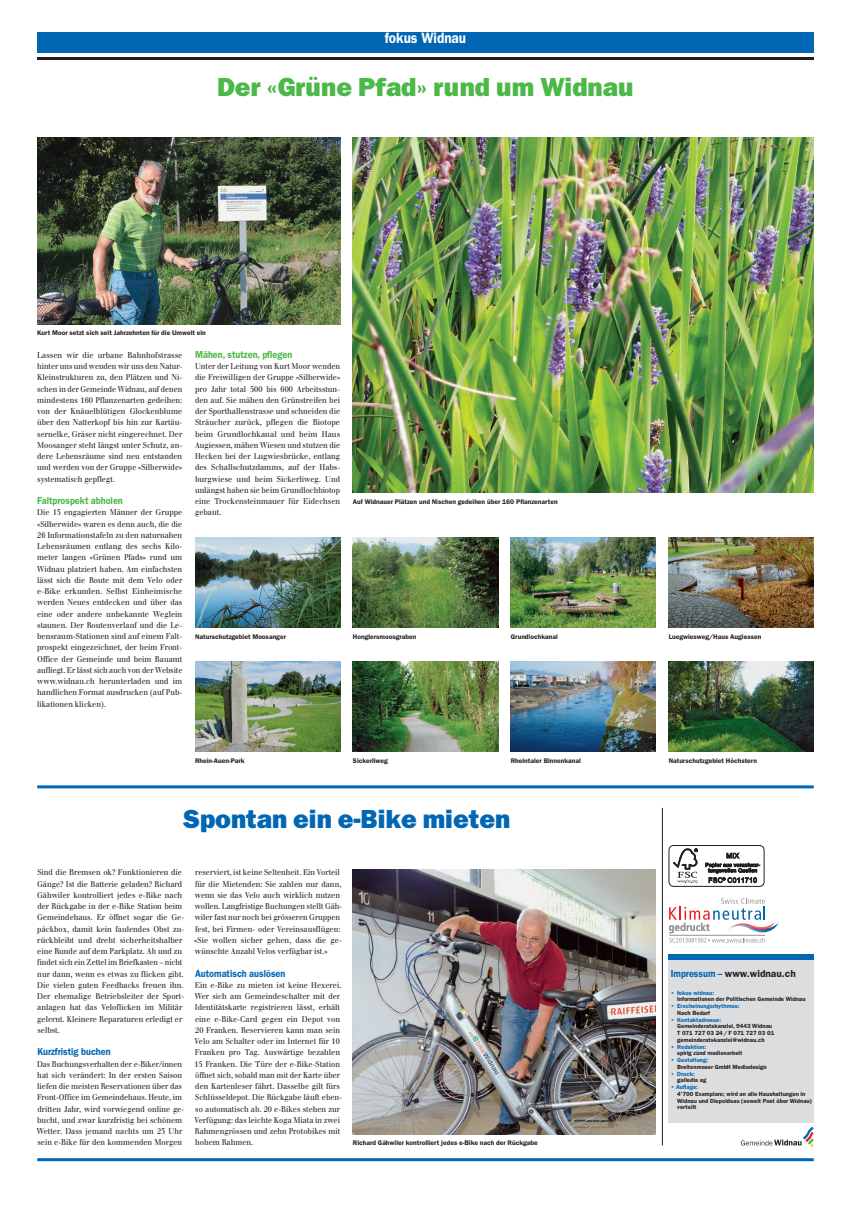
<style>
.page{position:relative;width:851px;height:1212px;background:#fff}
.page>*{position:absolute;margin:0;border:0;box-sizing:border-box;transform-origin:0 0}
.t1{font:800 26.25px "Franklin Gothic";color:#4cb848}
.t2{font:800 26.25px "Franklin Gothic";color:#0166b3}
.t3{font:600 15px "Franklin Gothic";color:#fff;scale:.9 1}
.t4{font:700 condensed 10.95px "Frutiger";letter-spacing:.005em;color:#939598}
.t5{font:600 10.12px "Franklin Gothic";color:#4cb848;scale:.9 1}
.t6{font:600 10.12px "Franklin Gothic";color:#0166b3;scale:.9 1}
.t7{font:600 10.12px "Franklin Gothic";color:#231f20}
.t8{font:8.25px/11.2px "Walbaum";color:#231f20;scale:.9 1}
.t9{font:8.25px/11.2px "Walbaum";color:#231f20;text-align:justify;scale:.91 1}
.t10{font:8.25px/11.2px "Walbaum";color:#231f20;scale:.89 1}
.t11{font:600 6.75px "Franklin Gothic";color:#231f20}
.t12{font:600 6px/6.8px "Franklin Gothic";color:#231f20}
.t13{font:600 6px "Franklin Gothic";color:#0166b3}
.s1{color:#0166b3}
</style>
<div class="page">
<div style="left:37px;top:32px;width:776px;height:20px;background:#0166b3"></div>
<hr style="left:37px;top:57px;width:776px;height:3px;background:#231f20">
<hr style="left:37px;top:1158px;width:776px;height:3px;background:#0166b3">
<svg style="left:740px;top:1127px;width:73px;height:20px"></svg>
<div style="left:668px;top:959px;width:145px;height:164px;background:#dcdddf"></div>
<div style="left:668px;top:954px;width:145px;height:5px;background:#0166b3"></div>
<div style="left:668px;top:845px;width:96px;height:42px;border:1px solid #231f20;border-radius:5px"></div>
<svg style="left:673px;top:848px;width:24px;height:35px"></svg>
<svg style="left:705px;top:852px;width:54px;height:31px"></svg>
<svg style="left:669px;top:898px;width:109px;height:45px"></svg>
<hr style="left:662px;top:808px;width:1px;height:337px;background:#231f20">
<hr style="left:37px;top:785px;width:776px;height:3px;background:#0166b3">
<img style="left:353px;top:870px;width:302px;height:264px">
<img style="left:37px;top:138px;width:303px;height:186px">
<img style="left:195px;top:538px;width:145px;height:90px">
<img style="left:353px;top:138px;width:460px;height:355px">
<img style="left:195px;top:662px;width:145px;height:90px">
<img style="left:353px;top:538px;width:145px;height:90px">
<img style="left:353px;top:662px;width:145px;height:90px">
<img style="left:510px;top:538px;width:145px;height:90px">
<img style="left:510px;top:662px;width:145px;height:90px">
<img style="left:668px;top:538px;width:145px;height:90px">
<img style="left:668px;top:662px;width:145px;height:90px">
<h2 class="t3" style="left:384px;top:29px;width:92px">fokus Widnau</h2>
<h1 class="t1" style="left:217px;top:72px;width:418px">Der «Grüne Pfad» rund um Widnau</h1>
<p class="t11" style="left:37px;top:329px;width:170px">Kurt Moor setzt sich seit Jahrzehnten für die Umwelt ein</p>
<p class="t9" style="left:37px;top:349px;width:161px">Lassen wir die urbane Bahnhofstrasse hinter uns und wenden wir uns den Natur-Kleinstrukturen zu, den Plätzen und Ni&shy;schen in der Gemeinde Widnau, auf denen mindestens 160 Pflanzenarten gedeihen: von der Knäuelblütigen Glockenblume über den Natterkopf bis hin zur Kartäu&shy;sernelke, Gräser nicht eingerechnet. Der Moosanger steht längst unter Schutz, an&shy;dere Lebensräume sind neu entstanden und werden von der Gruppe «Silberwide» systematisch gepflegt.</p>
<p class="t5" style="left:37px;top:495px;width:97px">Faltprospekt abholen</p>
<p class="t8" style="left:37px;top:507px;width:163px;text-align:justify">Die 13 engagierten Männer der Gruppe «Silberwide» waren es denn auch, die die 26 Informationstafeln zu den naturnahen Lebensräumen entlang des sechs Kilo&shy;meter langen «Grünen Pfads» rund um Widnau platziert haben. Am einfachsten lässt sich die Route mit dem Velo oder e-Bike erkunden. Selbst Einheimische werden Neues entdecken und über das eine oder andere unbekannte Weglein staunen. Der Routenverlauf und die Le&shy;bensraum-Stationen sind auf einem Falt&shy;prospekt eingezeichnet, der beim Front-Office der Gemeinde und beim Bauamt aufliegt. Er lässt sich auch von der Website www.widnau.ch herunterladen und im handlichen Format ausdrucken (auf Pub&shy;likationen klicken).</p>
<p class="t5" style="left:195px;top:348px;width:109px">Mähen, stutzen, pflegen</p>
<p class="t8" style="left:195px;top:361px;width:163px;text-align:justify">Unter der Leitung von Kurt Moor wenden die Freiwilligen der Gruppe «Silberwide» pro Jahr total 500 bis 600 Arbeitsstun&shy;den auf. Sie mähen den Grünstreifen bei der Sporthallenstrasse und schneiden die Sträucher zurück, pflegen die Biotope beim Grundlochkanal und beim Haus Augiessen, mähen Wiesen und stutzen die Hecken bei der Lugwiesbrücke, entlang des Schallschutzdamms, auf der Habs&shy;burgwiese und beim Sickerliweg. Und unlängst haben sie beim Grundlochbiotop eine Trockensteinmauer für Eidechsen gebaut.</p>
<p class="t11" style="left:195px;top:633px;width:92px">Naturschutzgebiet Moosanger</p>
<p class="t11" style="left:353px;top:498px;width:206px">Auf Widnauer Plätzen und Nischen gedeihen über 160 Pflanzenarten</p>
<p class="t11" style="left:353px;top:633px;width:65px">Honglersmoosgraben</p>
<p class="t11" style="left:510px;top:633px;width:48px">Grundlochkanal</p>
<p class="t11" style="left:195px;top:756px;width:51px">Rhein-Auen-Park</p>
<p class="t11" style="left:353px;top:756px;width:36px">Sickerliweg</p>
<p class="t11" style="left:510px;top:756px;width:72px">Rheintaler Binnenkanal</p>
<h1 class="t2" style="left:183px;top:803px;width:329px">Spontan ein e-Bike mieten</h1>
<p class="t8" style="left:37px;top:867px;width:165px">Sind die Bremsen ok? Funktionieren die Gänge? Ist die Batterie geladen? Richard Gähwiler kontrolliert jedes e-Bike nach der Rückgabe in der e-Bike Station beim Gemeindehaus. Er öffnet sogar die Ge&shy;päckbox, damit kein faulendes Obst zu&shy;rückbleibt und dreht sicherheitshalber eine Runde auf dem Parkplatz. Ab und zu findet sich ein Zettel im Briefkasten – nicht nur dann, wenn es etwas zu flicken gibt.<br>Die vielen guten Feedbacks freuen ihn.<br>Der ehemalige Betriebsleiter der Sport&shy;anlagen hat das Veloflicken im Militär gelernt. Kleinere Reparaturen erledigt er selbst.</p>
<p class="t6" style="left:37px;top:1046px;width:83px">Kurzfristig buchen</p>
<p class="t10" style="left:37px;top:1058px;width:167px">Das Buchungsverhalten der e-Biker/innen hat sich verändert: In der ersten Saison liefen die meisten Reservationen über das Front-Office im Gemeindehaus. Heute, im dritten Jahr, wird vorwiegend online ge&shy;bucht, und zwar kurzfristig bei schönem Wetter. Dass jemand nachts um 23 Uhr sein e-Bike für den kommenden Morgen</p>
<p class="t8" style="left:194px;top:867px;width:166px">reserviert, ist keine Seltenheit. Ein Vorteil für die Mietenden: Sie zahlen nur dann, wenn sie das Velo auch wirklich nutzen wollen. Langfristige Buchungen stellt Gäh&shy;wiler fast nur noch bei grösseren Gruppen fest, bei Firmen- oder Vereinsausflügen: «Sie wollen sicher gehen, dass die ge&shy;wünschte Anzahl Velos verfügbar ist.»</p>
<p class="t6" style="left:195px;top:967px;width:102px">Automatisch auslösen</p>
<p class="t8" style="left:194px;top:979px;width:166px">Ein e-Bike zu mieten ist keine Hexerei.<br>Wer sich am Gemeindeschalter mit der Identitätskarte registrieren lässt, erhält eine e-Bike-Card gegen ein Depot von 20 Franken. Reservieren kann man sein Velo am Schalter oder im Internet für 10<br>Franken pro Tag. Auswärtige bezahlen 15 Franken. Die Türe der e-Bike-Station öffnet sich, sobald man mit der Karte über den Kartenleser fährt. Dasselbe gilt fürs Schlüsseldepot. Die Rückgabe läuft eben&shy;so automatisch ab. 20 e-Bikes stehen zur Verfügung: das leichte Koga Miata in zwei Rahmengrössen und zehn Protobikes mit hohem Rahmen.</p>
<p class="t11" style="left:353px;top:1139px;width:186px">Richard Gähwiler kontrolliert jedes e-Bike nach der Rückgabe</p>
<p class="t11" style="left:668px;top:633px;width:94px">Luegwiesweg/Haus Augiessen</p>
<p class="t11" style="left:668px;top:756px;width:90px">Naturschutzgebiet Höchstern</p>
<h3 class="t4" style="left:668px;top:921px;width:43px">gedruckt</h3>
<p class="t7" style="left:670px;top:967px;width:127px"><span class="s1">Impressum –</span> www.widnau.ch</p>
<p class="t13" style="left:670px;top:989px;width:45px">• fokus widnau:</p>
<p class="t12" style="left:677px;top:996px;width:130px">Informationen der Politischen Gemeinde Widnau</p>
<p class="t13" style="left:670px;top:1002px;width:70px">• Erscheinungsrhythmus:</p>
<p class="t12" style="left:677px;top:1009px;width:34px">Nach Bedarf</p>
<p class="t13" style="left:670px;top:1016px;width:52px">• Kontaktadresse:</p>
<p class="t12" style="left:677px;top:1023px;width:99px">Gemeinderatskanzlei, 9443 Widnau<br>T 071 727 03 24 / F 071 727 03 01 gemeinderatskanzlei@widnau.ch</p>
<p class="t13" style="left:670px;top:1043px;width:37px">• Redaktion:</p>
<p class="t12" style="left:677px;top:1050px;width:67px">spirig zünd medienarbeit</p>
<p class="t13" style="left:670px;top:1056px;width:39px">• Gestaltung:</p>
<p class="t12" style="left:677px;top:1063px;width:91px">Breitenmoser GmbH Mediadesign</p>
<p class="t13" style="left:670px;top:1070px;width:26px">• Druck:</p>
<p class="t12" style="left:677px;top:1077px;width:31px">galledia ag</p>
<p class="t13" style="left:670px;top:1083px;width:29px">• Auflage:</p>
<p class="t12" style="left:677px;top:1090px;width:136px">4'700 Exemplare; wird an alle Haushaltungen in<br>Widnau und Diepoldsau (soweit Post über Widnau) verteilt</p>
</div>
